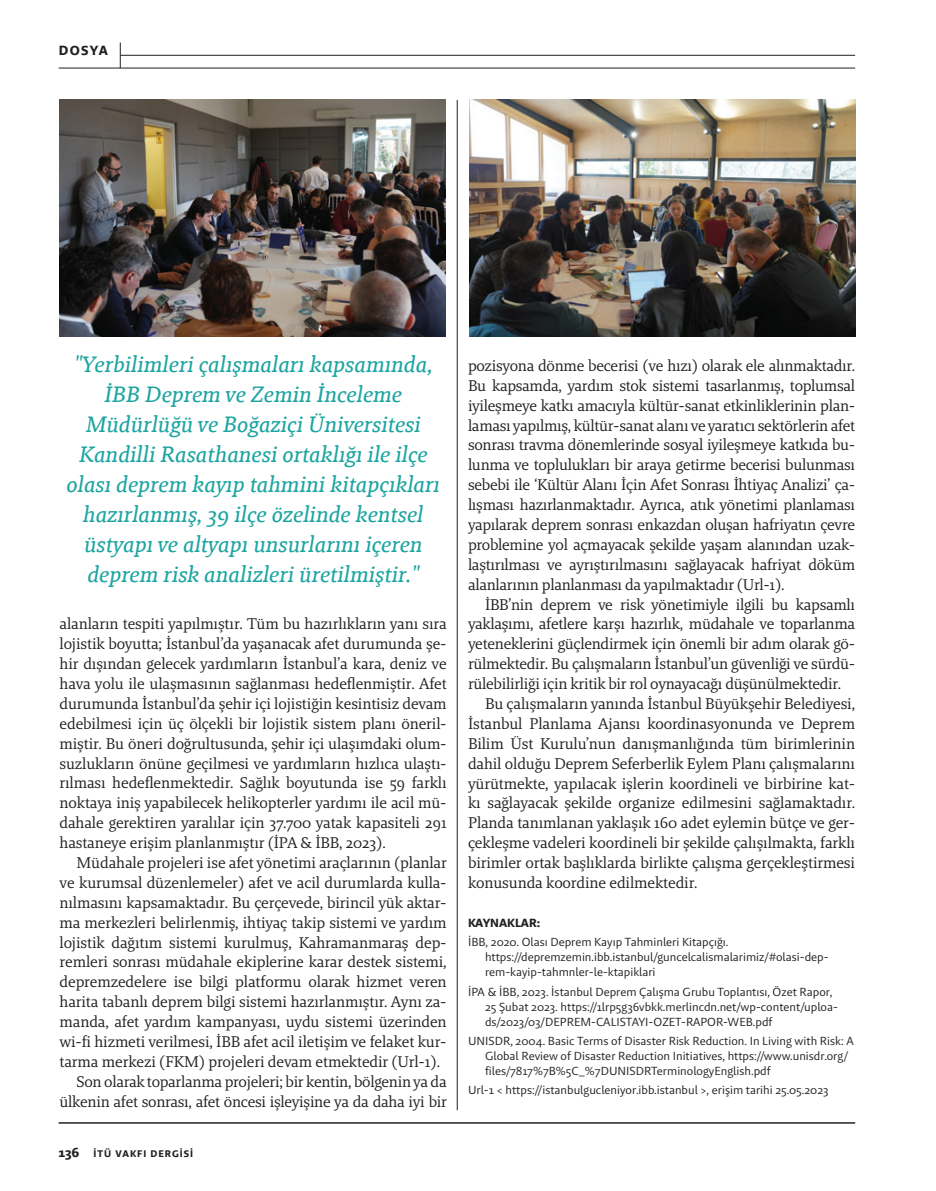
<style>
.page{position:relative;width:936px;height:1191px;background:#fff}
.page>*{position:absolute;margin:0;border:0;box-sizing:border-box;transform-origin:0 0}
.t1{font:italic 22.5px/30px "Brando Text";color:#1ea5a1;text-align:center}
.t2{font:15.75px/20px "Brando";letter-spacing:-.01em;color:#231f20;text-align:justify}
.t3{font:700 13.5px "Brando Sans";letter-spacing:.09em;color:#231f20}
.t4{font:12px/15px "Brando Sans";color:#231f20}
.t5{font:700 12px "Brando Sans";color:#231f20}
.t6{font:700 9.75px "Brando Sans";letter-spacing:.1em;color:#231f20}
.s1{font-size:13.5px}
</style>
<div class="page">
<hr style="left:59px;top:68px;width:796px;height:1px;background:#231f20">
<hr style="left:120px;top:55px;width:735px;height:1px;background:#231f20">
<svg style="left:120px;top:43px;width:1px;height:25px"></svg>
<hr style="left:59px;top:1122px;width:796px;height:1px;background:#231f20">
<hr style="left:457px;top:100px;width:1px;height:1010px;background:#231f20">
<img style="left:60px;top:100px;width:386px;height:236px">
<img style="left:469px;top:100px;width:386px;height:236px">
<p class="t3" style="left:59px;top:42px;width:51px">DOSYA</p>
<p class="t1" style="left:67px;top:349px;width:375px">"Yerbilimleri çalışmaları kapsamında, İBB Deprem ve Zemin İnceleme Müdürlüğü ve Boğaziçi Üniversitesi Kandilli Rasathanesi ortaklığı ile ilçe olası deprem kayıp tahmini kitapçıkları hazırlanmış, 39 ilçe özelinde kentsel üstyapı ve altyapı unsurlarını içeren deprem risk analizleri üretilmiştir."</p>
<p class="t2" style="left:60px;top:614px;width:389px">alanların tespiti yapılmıştır. Tüm bu hazırlıkların yanı sıra lojistik boyutta; İstanbul’da yaşanacak afet durumunda şe&shy;hir dışından gelecek yardımların İstanbul’a kara, deniz ve hava yolu ile ulaşmasının sağlanması hedeflenmiştir. Afet durumunda İstanbul’da şehir içi lojistiğin kesintisiz devam edebilmesi için üç ölçekli bir lojistik sistem planı öneril&shy;miştir. Bu öneri doğrultusunda, şehir içi ulaşımdaki olum&shy;suzlukların önüne geçilmesi ve yardımların hızlıca ulaştı&shy;rılması hedeflenmektedir. Sağlık boyutunda ise 59 farklı noktaya iniş yapabilecek helikopterler yardımı ile acil mü&shy;dahale gerektiren yaralılar için 37.700 yatak kapasiteli 291 hastaneye erişim planlanmıştır (İPA &amp; İBB, 2023).</p>
<p class="t2" style="left:77px;top:852px;width:372px">Müdahale projeleri ise afet yönetimi araçlarının (planlar</p>
<p class="t2" style="left:60px;top:872px;width:388px">ve kurumsal düzenlemeler) afet ve acil durumlarda kulla-</p>
<p class="t2" style="left:60px;top:892px;width:388px">nılmasını kapsamaktadır. Bu çerçevede, birincil yük aktar-</p>
<p class="t2" style="left:60px;top:912px;width:388px">ma merkezleri belirlenmiş, ihtiyaç takip sistemi ve yardım</p>
<p class="t2" style="left:60px;top:932px;width:388px">lojistik dağıtım sistemi kurulmuş, Kahramanmaraş dep-</p>
<p class="t2" style="left:60px;top:952px;width:388px">remleri sonrası müdahale ekiplerine karar destek sistemi,</p>
<p class="t2" style="left:60px;top:971px;width:388px">depremzedelere ise bilgi platformu olarak hizmet veren</p>
<p class="t2" style="left:60px;top:991px;width:388px">harita tabanlı deprem bilgi sistemi hazırlanmıştır. Aynı za-</p>
<p class="t2" style="left:60px;top:1011px;width:388px">manda, afet yardım kampanyası, uydu sistemi üzerinden</p>
<p class="t2" style="left:60px;top:1031px;width:388px">wi-fi hizmeti verilmesi, İBB afet acil iletişim ve felaket kur-</p>
<p class="t2" style="left:60px;top:1051px;width:382px">tarma merkezi (FKM) projeleri devam etmektedir (Url-1).</p>
<p class="t2" style="left:77px;top:1071px;width:371px">Son olarak toparlanma projeleri; bir kentin, bölgenin ya da</p>
<p class="t2" style="left:60px;top:1091px;width:389px">ülkenin afet sonrası, afet öncesi işleyişine ya da daha iyi bir</p>
<p class="t6" style="left:58px;top:1147px;width:136px"><span class="s1">136</span> İTÜ VAKFI DERGİSİ</p>
<p class="t2" style="left:468px;top:355px;width:389px">pozisyona dönme becerisi (ve hızı) olarak ele alınmaktadır.<br>Bu kapsamda, yardım stok sistemi tasarlanmış, toplumsal iyileşmeye katkı amacıyla kültür-sanat etkinliklerinin plan&shy;laması yapılmış, kültür-sanat alanı ve yaratıcı sektörlerin afet sonrası travma dönemlerinde sosyal iyileşmeye katkıda bu&shy;lunma ve toplulukları bir araya getirme becerisi bulunması sebebi ile ‘Kültür Alanı İçin Afet Sonrası İhtiyaç Analizi’ ça&shy;lışması hazırlanmaktadır. Ayrıca, atık yönetimi planlaması yapılarak deprem sonrası enkazdan oluşan hafriyatın çevre problemine yol açmayacak şekilde yaşam alanından uzak&shy;laştırılması ve ayrıştırılmasını sağlayacak hafriyat döküm alanlarının planlanması da yapılmaktadır (Url-1).</p>
<p class="t2" style="left:485px;top:594px;width:371px">İBB’nin deprem ve risk yönetimiyle ilgili bu kapsamlı</p>
<p class="t2" style="left:468px;top:614px;width:388px">yaklaşımı, afetlere karşı hazırlık, müdahale ve toparlanma</p>
<p class="t2" style="left:468px;top:634px;width:388px">yeteneklerini güçlendirmek için önemli bir adım olarak gö-</p>
<p class="t2" style="left:468px;top:653px;width:388px">rülmektedir. Bu çalışmaların İstanbul’un güvenliği ve sürdü-</p>
<p class="t2" style="left:468px;top:673px;width:374px">rülebilirliği için kritik bir rol oynayacağı düşünülmektedir.</p>
<p class="t2" style="left:485px;top:693px;width:371px">Bu çalışmaların yanında İstanbul Büyükşehir Belediyesi,</p>
<p class="t2" style="left:468px;top:713px;width:388px">İstanbul Planlama Ajansı koordinasyonunda ve Deprem</p>
<p class="t2" style="left:468px;top:733px;width:388px">Bilim Üst Kurulu’nun danışmanlığında tüm birimlerinin</p>
<p class="t2" style="left:468px;top:753px;width:388px">dahil olduğu Deprem Seferberlik Eylem Planı çalışmalarını</p>
<p class="t2" style="left:468px;top:773px;width:388px">yürütmekte, yapılacak işlerin koordineli ve birbirine kat-</p>
<p class="t2" style="left:468px;top:793px;width:388px">kı sağlayacak şekilde organize edilmesini sağlamaktadır.</p>
<p class="t2" style="left:468px;top:812px;width:388px">Planda tanımlanan yaklaşık 160 adet eylemin bütçe ve ger-</p>
<p class="t2" style="left:468px;top:832px;width:388px">çekleşme vadeleri koordineli bir şekilde çalışılmakta, farklı</p>
<p class="t2" style="left:468px;top:852px;width:388px">birimler ortak başlıklarda birlikte çalışma gerçekleştirmesi</p>
<p class="t2" style="left:468px;top:872px;width:231px">konusunda koordine edilmektedir.</p>
<p class="t5" style="left:468px;top:915px;width:74px">KAYNAKLAR:</p>
<p class="t4" style="left:485px;top:934px;width:345px;text-indent:-17px">İBB, 2020. Olası Deprem Kayıp Tahminleri Kitapçığı. https://depremzemin.ibb.istanbul/guncelcalismalarimiz/#olasi-dep&shy;rem-kayip-tahmnler-le-ktapiklari</p>
<p class="t4" style="left:485px;top:983px;width:354px;text-indent:-17px">İPA &amp; İBB, 2023. İstanbul Deprem Çalışma Grubu Toplantısı, Özet Rapor,<br>25 Şubat 2023. https://1lrp5g36vbkk.merlincdn.net/wp-content/uploa&shy;ds/2023/03/DEPREM-CALISTAYI-OZET-RAPOR-WEB.pdf</p>
<p class="t4" style="left:485px;top:1033px;width:370px;text-indent:-17px">UNISDR, 2004. Basic Terms of Disaster Risk Reduction. In Living with Risk: A<br>Global Review of Disaster Reduction Initiatives, https://www.unisdr.org/ files/7817%7B%5C_%7DUNISDRTerminologyEnglish.pdf</p>
<p class="t4" style="left:468px;top:1082px;width:362px">Url-1 &lt; https://istanbulgucleniyor.ibb.istanbul &gt;, erişim tarihi 25.05.2023</p>
</div>
